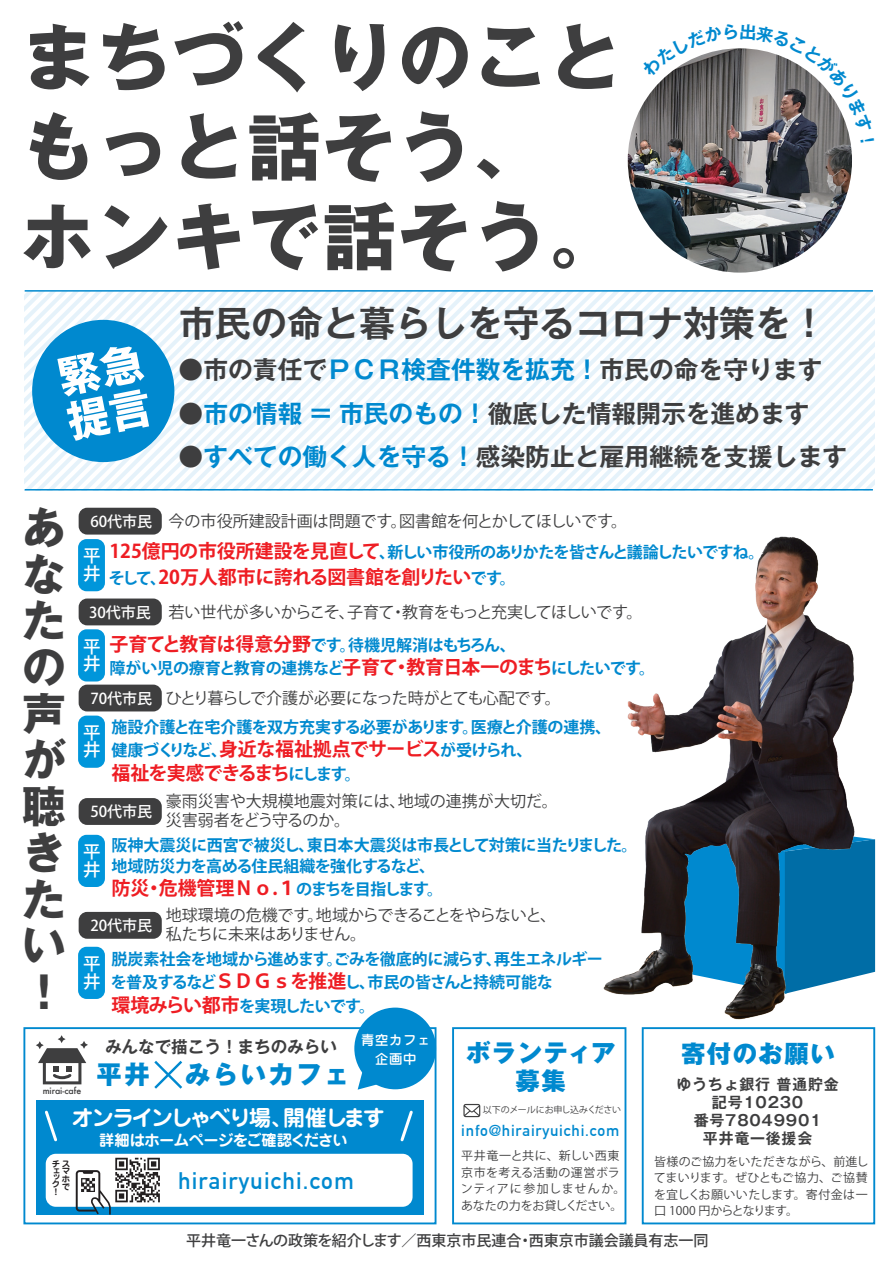
<style>
.page{position:relative;width:893px;height:1263px;background:#fff}
.page>*{position:absolute;margin:0;border:0;box-sizing:border-box;transform-origin:0 0}
.t1{font:700 73.2px/89.7px "Gothic MB101 Pro";letter-spacing:.03em;color:#3e3e3f}
.t2{font:700 43.8px/46.5px "Gothic MB101 Pro";color:#3e3e3f;text-align:justify}
.t3{font:700 42.9px/45.2px "Gothic MB101 Pro";color:#fff}
.t4{font:700 36px "Gothic MB101 Pro De";color:#3e3e3f}
.t5{font:800 25.35px "Gothic MB101 Pro";letter-spacing:.1em;color:#0089cf}
.t6{font:700 24.75px "Gothic MB101 Pro De";color:#3e3e3f}
.t7{font:800 24.45px/28px "Gothic MB101 Pro";letter-spacing:.06em;color:#0089cf;text-align:center}
.t8{font:700 23.4px "DIN Alternate";letter-spacing:.05em;color:#0089cf}
.t9{font:700 21.9px "Jun 501 Pro";letter-spacing:-.095em;color:#fff}
.t10{font:700 18.9px "Koz Go Pr 6 N";letter-spacing:-.015em;color:#ee1d23}
.t11{font:700 18.9px "Koz Go Pr 6 N";letter-spacing:-.05em;color:#ee1d23}
.t12{font:500 17.55px/17.5px "Koz Go Pr 6 N";color:#fff}
.t13{font:700 16.5px "Gothic MB101 Pro De";color:#3e3e3f}
.t14{font:700 16.05px/23.2px "Koz Go Pr 6 N";letter-spacing:-.03em;color:#0089cf}
.t15{font:16.05px/19.2px "Koz Go Pr 6 N";color:#3e3e3f}
.t16{font:700 16.05px "Koz Go Pr 6 N";letter-spacing:-.05em;color:#0089cf}
.t17{font:16.05px/19.2px "Koz Go Pr 6 N";letter-spacing:-.02em;color:#3e3e3f}
.t18{font:16.05px "Koz Go Pr 6 N";letter-spacing:-.035em;color:#3e3e3f}
.t19{font:16.05px "Koz Go Pr 6 N";letter-spacing:-.04em;color:#3e3e3f}
.t20{font:700 15.6px "DIN Alternate";letter-spacing:.05em;color:#0089cf}
.t21{font:700 15.3px "Jun 501 Pro";letter-spacing:-.045em;color:#fff}
.t22{font:500 15px "Koz Go Pr 6 N";color:#3e3e3f}
.t23{font:700 15px/18px "Gothic MB101 Pro De";letter-spacing:.05em;color:#3e3e3f;text-align:center}
.t24{font:500 15px "Koz Go Pr 6 N";color:#fff}
.t25{font:500 13.35px/18.8px "Jun 34 Pro";letter-spacing:.05em;color:#fff;text-align:center}
.t26{font:12px/16.5px "Koz Go Pr 6 N";color:#3e3e3f;text-align:justify}
.t27{font:12px/16.5px "Koz Go Pr 6 N";letter-spacing:.025em;color:#3e3e3f}
.t28{font:9px "Koz Go Pr 6 N";letter-spacing:-.03em;color:#3e3e3f}
.t29{font:500 8.85px "Futura";color:#3e3e3f}
.t30{font:700 8.4px/7.5px "Jun 501 Pro";color:#231f20}
.s1{color:#0089cf}
.s2{font-size:18.9px;color:#ee1d23}
.s3{font-size:16.05px;color:#0089cf}
.s4{font-weight:500;font-size:15px;color:#fff}
</style>
<div class="page">
<div style="left:25px;top:291px;width:849px;height:199px;background:linear-gradient(to right,#f1f8fc,#f2f9fd)"></div>
<img style="left:603px;top:536px;width:273px;height:508px">
<div style="left:79px;top:508px;width:83px;height:27px;background:#3e3e3f;border-radius:9px"></div>
<div style="left:79px;top:598px;width:83px;height:27px;background:#3e3e3f;border-radius:9px"></div>
<div style="left:79px;top:685px;width:83px;height:26px;background:#3e3e3f;border-radius:9px"></div>
<div style="left:79px;top:798px;width:83px;height:27px;background:#3e3e3f;border-radius:9px"></div>
<div style="left:79px;top:912px;width:83px;height:27px;background:#3e3e3f;border-radius:9px"></div>
<hr style="left:25px;top:489px;width:848px;height:1px;background:#0089cf">
<hr style="left:25px;top:290px;width:848px;height:2px;background:#0089cf">
<div style="left:32px;top:320px;width:142px;height:142px;background:#0089cf;border-radius:50%"></div>
<div style="left:23px;top:1027px;width:413px;height:197px;border:2px solid #0089cf"></div>
<div style="left:452px;top:1027px;width:174px;height:197px;border:2px solid #0089cf"></div>
<div style="left:642px;top:1027px;width:233px;height:197px;border:2px solid #0089cf"></div>
<svg style="left:154px;top:1061px;width:28px;height:28px"></svg>
<div style="left:36px;top:1100px;width:387px;height:114px;background:#0089cf"></div>
<img style="left:628px;top:48px;width:224px;height:225px;border-radius:112px">
<div style="left:354px;top:1007px;width:82px;height:82px;background:#0089cf;border-radius:50%"></div>
<svg style="left:358px;top:1065px;width:27px;height:24px"></svg>
<svg style="left:36px;top:1035px;width:52px;height:49px"></svg>
<div style="left:78px;top:539px;width:27px;height:52px;background:#0096db;border-radius:9px"></div>
<div style="left:78px;top:629px;width:27px;height:52px;background:#0096db;border-radius:9px"></div>
<div style="left:78px;top:716px;width:27px;height:52px;background:#0096db;border-radius:9px"></div>
<div style="left:78px;top:835px;width:27px;height:52px;background:#0096db;border-radius:9px"></div>
<div style="left:78px;top:947px;width:27px;height:52px;background:#0096db;border-radius:9px"></div>
<svg style="left:45px;top:1110px;width:12px;height:32px"></svg>
<svg style="left:400px;top:1110px;width:13px;height:32px"></svg>
<div style="left:46px;top:1154px;width:367px;height:53px;background:#fff;border-radius:10px"></div>
<svg style="left:76px;top:1158px;width:84px;height:56px"></svg>
<svg style="left:463px;top:1104px;width:17px;height:13px"></svg>
<svg style="left:641px;top:48px;width:210px;height:95px"></svg>
<h1 class="t1" style="left:22px;top:4px;width:602px">まちづくりのこともっと話そう、ホンキで話そう。</h1>
<h3 class="t3" style="left:53px;top:351px;width:87px;rotate:-11deg">緊急提言</h3>
<h3 class="t4" style="left:179px;top:293px;width:649px">市民の命と暮らしを守るコロナ対策を！</h3>
<h3 class="t6" style="left:179px;top:349px;width:645px">●市の責任で<span class="s1">ＰＣＲ検査件数を拡充！</span>市民の命を守ります</h3>
<h3 class="t6" style="left:179px;top:393px;width:632px">●<span class="s1">市の情報 = 市民のもの！</span>徹底した情報開示を進めます</h3>
<h3 class="t6" style="left:179px;top:436px;width:670px">●<span class="s1">すべての働く人を守る！</span>感染防止と雇用継続を支援します</h3>
<h2 class="t2" style="left:22px;top:499px;width:45px">あなたの声が聴きたい！</h2>
<p class="t24" style="left:90px;top:513px;width:63px">60代市民</p>
<p class="t15" style="left:169px;top:512px;width:460px">今の市役所建設計画は問題です。図書館を何とかしてほしいです。</p>
<p class="t12" style="left:83px;top:548px;width:18px">平井</p>
<p class="t16" style="left:109px;top:543px;width:656px"><span class="s2">125億円の市役所建設を見直して</span>、新しい市役所のありかたを皆さんと議論したいですね。</p>
<p class="t10" style="left:109px;top:566px;width:409px"><span class="s3">そして、</span>20万人都市に誇れる図書館を創りたい<span class="s3">です。</span></p>
<p class="t24" style="left:89px;top:604px;width:63px">30代市民</p>
<p class="t18" style="left:169px;top:603px;width:475px">若い世代が多いからこそ、子育て・教育をもっと充実してほしいです。</p>
<p class="t12" style="left:83px;top:638px;width:18px">平井</p>
<p class="t14" style="left:109px;top:634px;width:547px"><span class="s2">子育てと教育は得意分野</span>です。待機児解消はもちろん、<br>障がい児の療育と教育の連携など<span class="s2">子育て・教育日本一のまち</span>にしたいです。</p>
<p class="t19" style="left:90px;top:689px;width:472px"><span class="s4">70代市民</span> ひとり暮らしで介護が必要になった時がとても心配です。</p>
<p class="t12" style="left:83px;top:724px;width:18px">平井</p>
<p class="t14" style="left:111px;top:716px;width:501px">施設介護と在宅介護を双方充実する必要があります。医療と介護の連携、健康づくりなど、<span class="s2">身近な福祉拠点でサービス</span>が受けられ、</p>
<p class="t11" style="left:111px;top:762px;width:251px">福祉を実感できるまち<span class="s3">にします。</span></p>
<p class="t24" style="left:90px;top:803px;width:63px">50代市民</p>
<p class="t15" style="left:166px;top:792px;width:394px">豪雨災害や大規模地震対策には、地域の連携が大切だ。災害弱者をどう守るのか。</p>
<p class="t12" style="left:83px;top:843px;width:18px">平井</p>
<p class="t14" style="left:111px;top:835px;width:528px;line-height:21px">阪神大震災に西宮で被災し、東日本大震災は市長として対策に当たりました。地域防災力を高める住民組織を強化するなど、</p>
<p class="t10" style="left:111px;top:878px;width:333px">防災・危機管理Ｎｏ.１<span class="s3">のまちを目指します。</span></p>
<p class="t24" style="left:90px;top:917px;width:63px">20代市民</p>
<p class="t17" style="left:166px;top:906px;width:392px">地球環境の危機です。地域からできることをやらないと、私たちに未来はありません。</p>
<p class="t12" style="left:83px;top:955px;width:18px">平井</p>
<p class="t14" style="left:111px;top:948px;width:494px">脱炭素社会を地域から進めます。ごみを徹底的に減らす、再生エネルギーを普及するなど<span class="s2">ＳＤＧｓを推進</span>し、市民の皆さんと持続可能な<br><span class="s2">環境みらい都市</span>を実現したいです。</p>
<p class="t29" style="left:43px;top:1084px;width:40px">mirai-cafe</p>
<p class="t13" style="left:105px;top:1033px;width:233px">みんなで描こう！まちのみらい</p>
<h3 class="t5" style="left:97px;top:1053px;width:55px">平井</h3>
<h3 class="t5" style="left:185px;top:1053px;width:166px">みらいカフェ</h3>
<p class="t25" style="left:361px;top:1029px;width:71px">青空カフェ企画中</p>
<h3 class="t9" style="left:72px;top:1100px;width:315px">オンラインしゃべり場、開催します</h3>
<p class="t21" style="left:99px;top:1128px;width:250px">詳細はホームページをご確認ください</p>
<h3 class="t8" style="left:178px;top:1163px;width:178px">hirairyuichi.com</h3>
<p class="t30" style="left:52px;top:1159px;width:19px">チスェマ</p>
<p class="t30" style="left:52px;top:1172px;width:9px;text-align:justify">ック！</p>
<p class="t30" style="left:62px;top:1174px;width:9px">ホで</p>
<h3 class="t7" style="left:466px;top:1036px;width:151px">ボランティア募集</h3>
<p class="t28" style="left:483px;top:1105px;width:140px">以下のメールにお申し込みください</p>
<p class="t20" style="left:461px;top:1119px;width:159px">info@hirairyuichi.com</p>
<h3 class="t7" style="left:681px;top:1036px;width:155px">寄付のお願い</h3>
<p class="t23" style="left:676px;top:1073px;width:164px">ゆうちょ銀行 普通貯金記号10230<br>番号78049901<br>平井竜一後援会</p>
<p class="t27" style="left:461px;top:1148px;width:166px">平井竜一と共に、新しい西東京市を考える活動の運営ボランティアに参加しませんか。あなたの力をお貸しください。</p>
<p class="t26" style="left:654px;top:1153px;width:216px">皆様のご協力をいただきながら、前進してまいります。ぜひともご協力、ご協賛を宜しくお願いいたします。寄付金は一口 1000 円からとなります。</p>
<p class="t22" style="left:186px;top:1232px;width:524px">平井竜一さんの政策を紹介します／西東京市民連合・西東京市議会議員有志一同</p>
</div>
